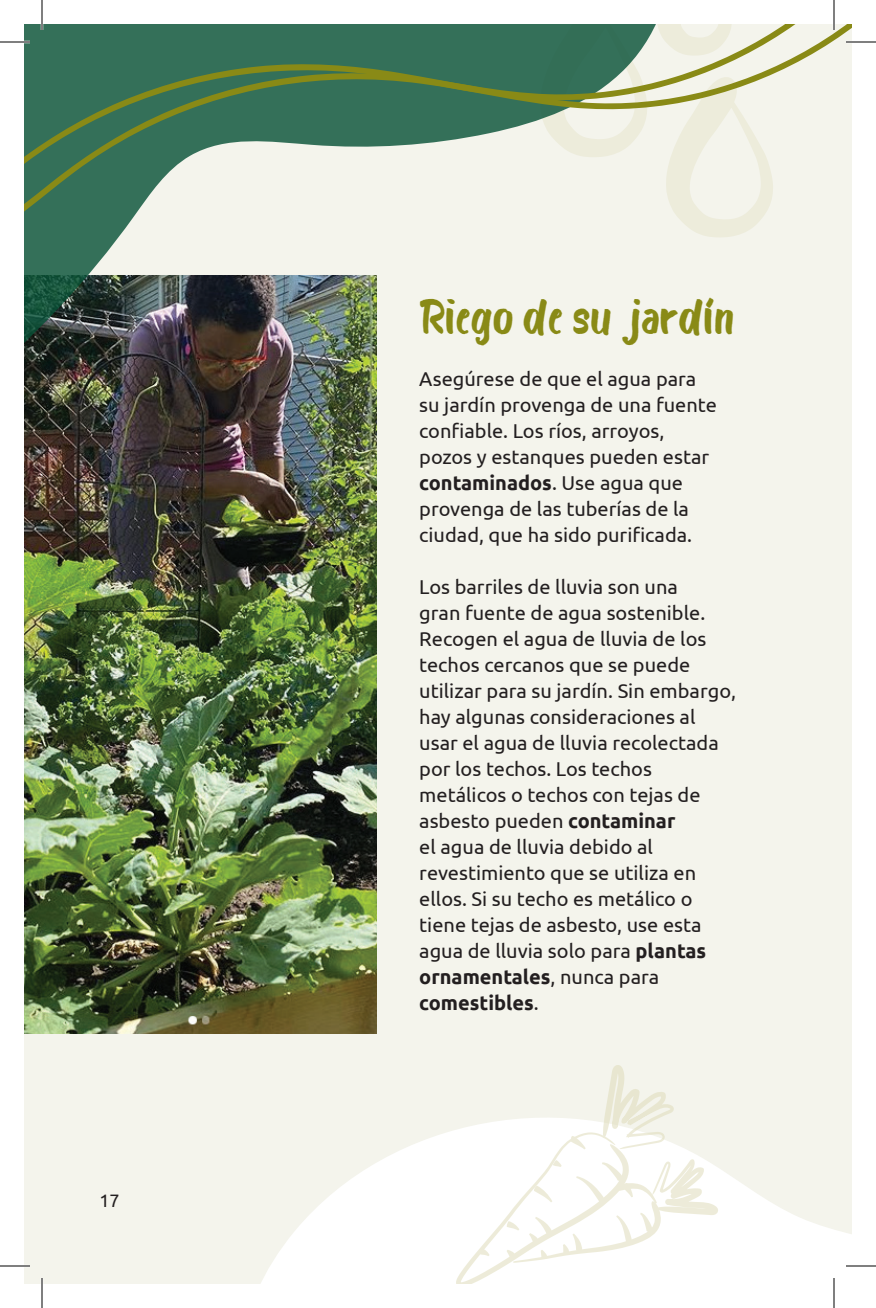
<style>
.page{position:relative;width:876px;height:1308px;background:#fff}
.page>*{position:absolute;margin:0;border:0;box-sizing:border-box;transform-origin:0 0}
.t1{font:48px "Bosk";color:#898a16}
.t2{font:20px/26px "Ubuntu";color:#231f20}
.t3{font:18px "Ubuntu";color:#231f20}
.s1{font-weight:700}
</style>
<div class="page">
<div style="left:24px;top:24px;width:828px;height:1260px;background:#f4f4ec"></div>
<img style="left:24px;top:494px;width:352px;height:539px">
<svg style="left:261px;top:1130px;width:591px;height:154px;fill:#fff"></svg>
<img style="left:24px;top:274px;width:353px;height:220px">
<svg style="left:24px;top:24px;width:828px;height:241px"></svg>
<svg style="left:456px;top:1065px;width:262px;height:219px"></svg>
<hr style="left:0;top:41px;width:30px;height:2px;background:#fff">
<hr style="left:846px;top:41px;width:30px;height:2px;background:#fff">
<hr style="left:0;top:1265px;width:30px;height:2px;background:#fff">
<hr style="left:846px;top:1265px;width:30px;height:2px;background:#fff">
<hr style="left:41px;top:0;width:2px;height:30px;background:#fff">
<hr style="left:41px;top:1278px;width:2px;height:30px;background:#fff">
<hr style="left:833px;top:0;width:2px;height:30px;background:#fff">
<hr style="left:833px;top:1278px;width:2px;height:30px;background:#fff">
<hr style="left:0;top:42px;width:30px;height:1px;background:#000">
<hr style="left:846px;top:42px;width:30px;height:1px;background:#000">
<hr style="left:0;top:1266px;width:30px;height:1px;background:#000">
<hr style="left:846px;top:1266px;width:30px;height:1px;background:#000">
<hr style="left:42px;top:0;width:1px;height:30px;background:#000">
<hr style="left:42px;top:1278px;width:1px;height:30px;background:#000">
<hr style="left:834px;top:0;width:1px;height:30px;background:#000">
<hr style="left:834px;top:1278px;width:1px;height:30px;background:#000">
<p class="t3" style="left:99px;top:1189px;width:22px">17</p>
<h1 class="t1" style="left:419px;top:287px;width:316px">Riego de su jardín</h1>
<p class="t2" style="left:419px;top:365px;width:299px">Asegúrese de que el agua para su jardín provenga de una fuente confiable. Los ríos, arroyos, pozos y estanques pueden estar <span class="s1">contaminados</span>. Use agua que provenga de las tuberías de la ciudad, que ha sido purificada.</p>
<p class="t2" style="left:419px;top:573px;width:318px">Los barriles de lluvia son una<br>gran fuente de agua sostenible.<br>Recogen el agua de lluvia de los techos cercanos que se puede utilizar para su jardín. Sin embargo, hay algunas consideraciones al usar el agua de lluvia recolectada por los techos. Los techos metálicos o techos con tejas de asbesto pueden <span class="s1">contaminar<br></span>el agua de lluvia debido al revestimiento que se utiliza en ellos. Si su techo es metálico o tiene tejas de asbesto, use esta agua de lluvia solo para <span class="s1">plantas ornamentales</span>, nunca para <span class="s1">comestibles</span>.</p>
</div>
